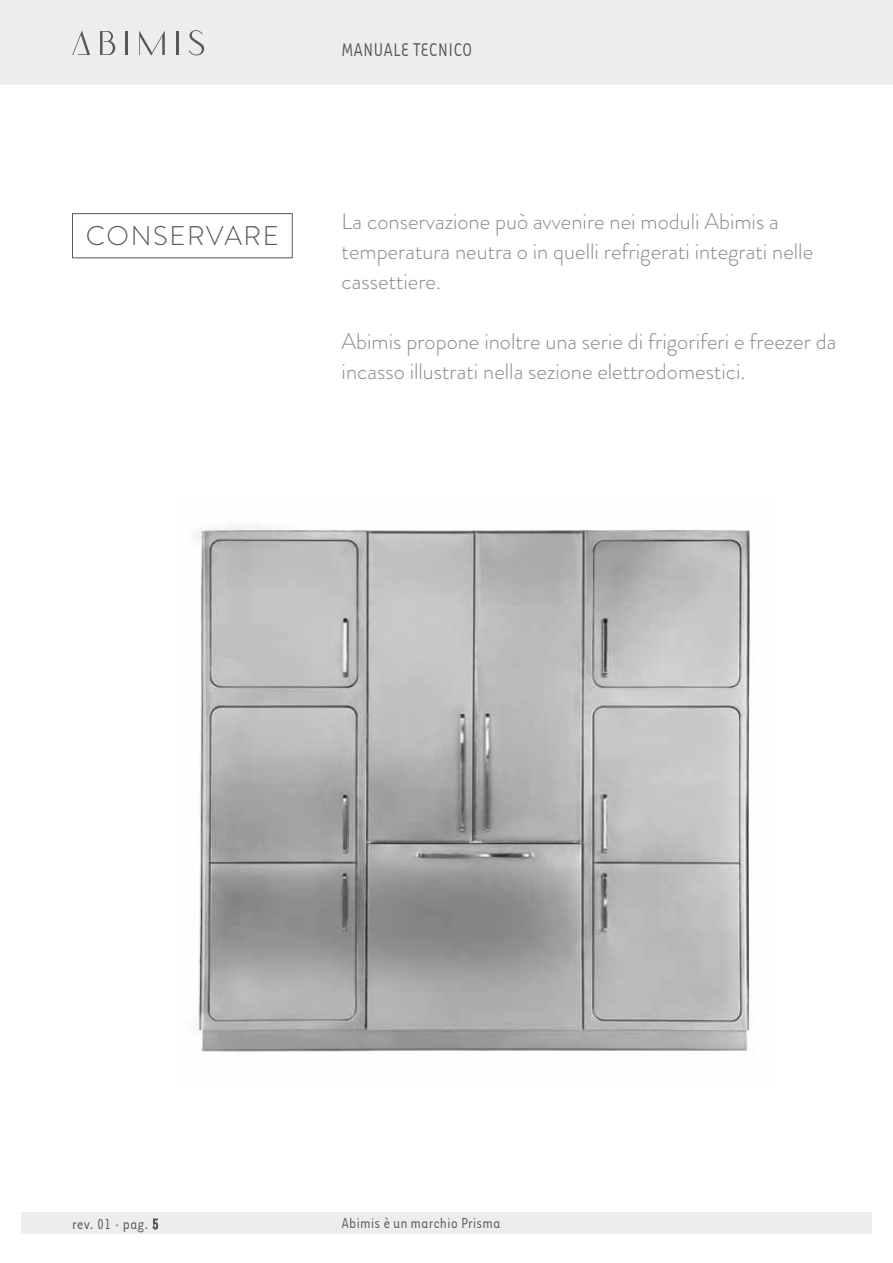
<style>
.page{position:relative;width:893px;height:1263px;background:#fff}
.page>*{position:absolute;margin:0;border:0;box-sizing:border-box;transform-origin:0 0}
.t1{font:300 27px "Brandon Grotesque";letter-spacing:.06em;color:#58585a}
.t2{font:300 22.5px/30px "Brandon Grotesque";color:#87888a}
.t3{font:condensed 21px "Tarzana";color:#58585a}
.t4{font:condensed 16.5px "Tarzana";color:#58585a}
.s1{font-family:"Brandon Grotesque";font-weight:300;font-stretch:normal;color:#9c9e9f}
</style>
<div class="page">
<div style="left:0;top:0;width:893px;height:85px;background:#eceded"></div>
<hr style="left:125px;top:31px;width:3px;height:24px;background:#58585a">
<hr style="left:176px;top:31px;width:3px;height:24px;background:#58585a">
<svg style="left:72px;top:30px;width:18px;height:25px"></svg>
<svg style="left:100px;top:31px;width:15px;height:24px"></svg>
<svg style="left:139px;top:31px;width:26px;height:25px"></svg>
<svg style="left:189px;top:30px;width:15px;height:25px"></svg>
<div style="left:21px;top:1212px;width:851px;height:21px;background:#eceded"></div>
<svg style="left:152px;top:1218px;width:6px;height:12px"></svg>
<div style="left:72px;top:213px;width:220px;height:45px;border:1px solid #58585a"></div>
<img style="left:196px;top:527px;width:554px;height:528px">
<p class="t1" style="left:86px;top:217px;width:195px">CONSERVARE</p>
<p class="t3" style="left:342px;top:37px;width:132px">MANUALE TECNICO</p>
<p class="t2" style="left:342px;top:207px;width:473px">La conservazione può avvenire nei moduli Abimis a temperatura neutra o in quelli refrigerati integrati nelle cassettiere.</p>
<p class="t2" style="left:342px;top:326px;width:496px">Abimis propone inoltre una serie di frigoriferi e freezer da incasso illustrati nella sezione elettrodomestici.</p>
<p class="t4" style="left:72px;top:1214px;width:88px">rev. 01 <span class="s1">•</span> pag. 5</p>
<p class="t4" style="left:342px;top:1213px;width:160px">Abimis è un marchio Prisma</p>
</div>
